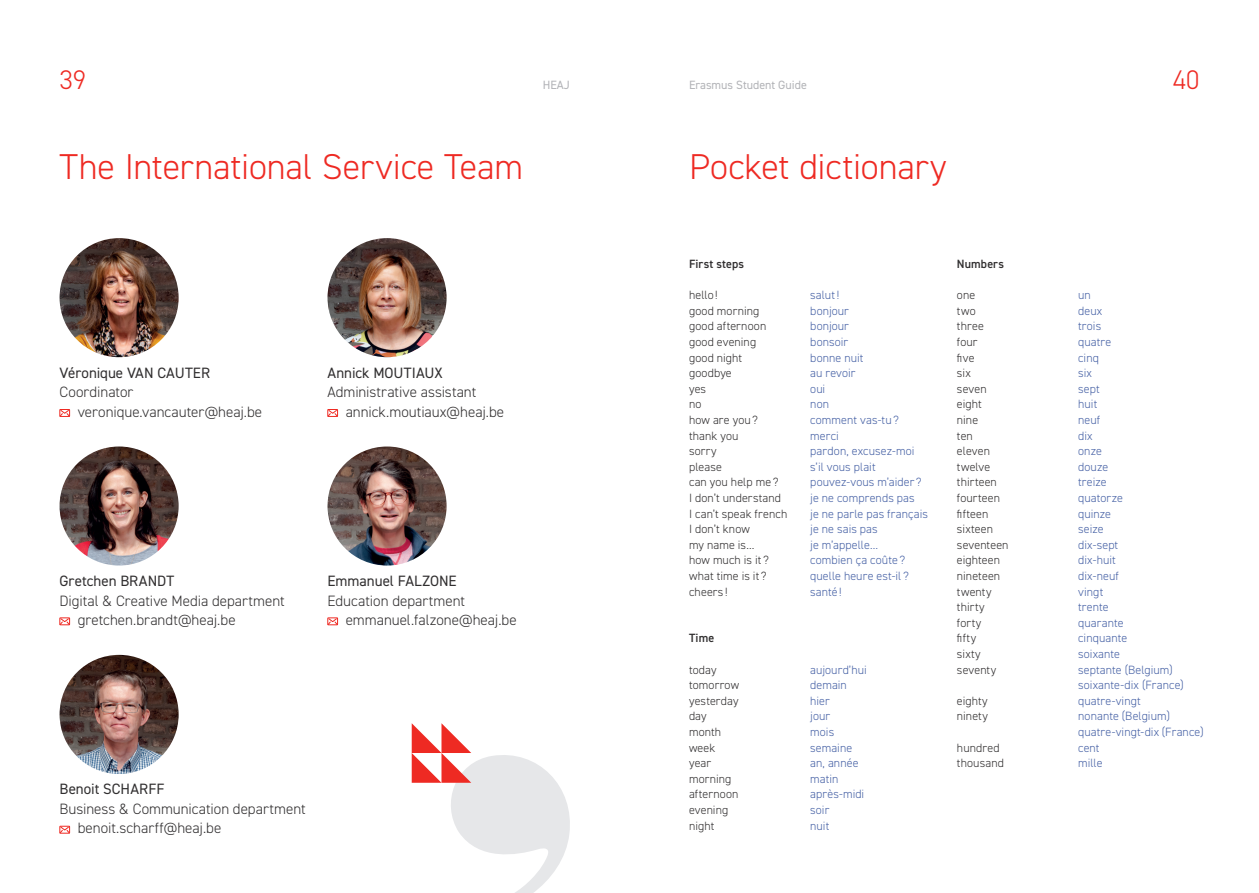
<style>
.page{position:relative;width:1259px;height:893px;background:#fff}
.page>*{position:absolute;margin:0;border:0;box-sizing:border-box;transform-origin:0 0}
.t1{font:300 36px "DIN2014";letter-spacing:-.005em;color:#ee2a23}
.t2{font:300 27px "DIN2014";color:#ee2a23}
.t3{font:300 15px/19.5px "DIN2014";color:#312f30}
.t4{font:15px "DIN2014";color:#312f30}
.t5{font:300 12px/15.6px "DIN2014";letter-spacing:.005em;color:#4661a5}
.t6{font:300 12px/15.6px "DIN2014";letter-spacing:.01em;color:#312f30}
.t7{font:12px "DIN2014";color:#b2b3b7}
.t8{font:600 12px "DIN2014";letter-spacing:.01em;color:#312f30}
</style>
<div class="page">
<img style="left:60px;top:446px;width:119px;height:120px;border-radius:60px">
<img style="left:60px;top:655px;width:119px;height:119px;border-radius:60px">
<img style="left:327px;top:446px;width:119px;height:120px;border-radius:60px">
<img style="left:60px;top:238px;width:119px;height:119px;border-radius:60px">
<img style="left:327px;top:238px;width:119px;height:119px;border-radius:60px">
<svg style="left:59px;top:410px;width:9px;height:7px"></svg>
<div style="left:60px;top:409px;width:10px;height:8px;border:1px solid #ee2a23"></div>
<svg style="left:329px;top:411px;width:7px;height:4px"></svg>
<div style="left:327px;top:409px;width:11px;height:8px;border:1px solid #ee2a23"></div>
<svg style="left:59px;top:618px;width:9px;height:7px"></svg>
<div style="left:60px;top:618px;width:10px;height:7px;border:1px solid #ee2a23"></div>
<svg style="left:59px;top:826px;width:11px;height:8px"></svg>
<div style="left:60px;top:826px;width:10px;height:7px;border:1px solid #ee2a23"></div>
<svg style="left:329px;top:620px;width:7px;height:3px"></svg>
<div style="left:327px;top:618px;width:11px;height:7px;border:1px solid #ee2a23"></div>
<svg style="left:412px;top:723px;width:158px;height:170px"></svg>
<h2 class="t2" style="left:60px;top:64px;width:28px">39</h2>
<p class="t7" style="left:543px;top:78px;width:29px">HEAJ</p>
<p class="t7" style="left:689px;top:78px;width:119px">Erasmus Student Guide</p>
<h2 class="t2" style="left:1173px;top:64px;width:28px">40</h2>
<h1 class="t1" style="left:60px;top:144px;width:465px">The International Service Team</h1>
<p class="t4" style="left:60px;top:363px;width:152px">Véronique VAN CAUTER</p>
<p class="t3" style="left:78px;top:382px;width:186px;text-indent:-18px">Coordinator veronique.vancauter@heaj.be</p>
<p class="t4" style="left:327px;top:363px;width:117px">Annick MOUTIAUX</p>
<p class="t3" style="left:346px;top:382px;width:160px;text-indent:-18px">Administrative assistant annick.moutiaux@heaj.be</p>
<p class="t4" style="left:60px;top:572px;width:116px">Gretchen BRANDT</p>
<p class="t3" style="left:78px;top:591px;width:209px;text-indent:-18px">Digital &amp; Creative Media department gretchen.brandt@heaj.be</p>
<p class="t4" style="left:327px;top:572px;width:131px">Emmanuel FALZONE</p>
<p class="t3" style="left:346px;top:591px;width:172px;text-indent:-18px">Education department emmanuel.falzone@heaj.be</p>
<p class="t4" style="left:60px;top:780px;width:106px">Benoit SCHARFF</p>
<p class="t3" style="left:78px;top:799px;width:229px;text-indent:-18px">Business &amp; Communication department benoit.scharff@heaj.be</p>
<h1 class="t1" style="left:689px;top:144px;width:259px">Pocket dictionary</h1>
<p class="t8" style="left:689px;top:256px;width:57px">First steps</p>
<p class="t6" style="left:689px;top:287px;width:100px">hello !<br>good morning<br>good afternoon good evening<br>good night goodbye<br>yes<br>no<br>how are you? thank you<br>sorry<br>please<br>can you help me ?<br>I don’t understand<br>I can’t speak french<br>I don’t know<br>my name is…<br>how much is it ? what time is it ? cheers!</p>
<p class="t8" style="left:689px;top:630px;width:27px">Time</p>
<p class="t6" style="left:689px;top:662px;width:52px">today tomorrow yesterday day month week year morning afternoon evening night</p>
<p class="t5" style="left:810px;top:287px;width:119px">salut!<br>bonjour<br>bonjour<br>bonsoir<br>bonne nuit<br>au revoir<br>oui<br>non<br>comment vas-tu? merci<br>pardon, excusez-moi s’il vous plait pouvez-vous m’aider ? je ne comprends pas<br>je ne parle pas français je ne sais pas<br>je m’appelle…<br>combien ça coûte ? quelle heure est-il ? santé !</p>
<p class="t5" style="left:810px;top:662px;width:58px">aujourd’hui demain hier<br>jour<br>mois semaine an, année matin après-midi soir<br>nuit</p>
<p class="t8" style="left:957px;top:256px;width:49px">Numbers</p>
<p class="t6" style="left:957px;top:287px;width:53px">one<br>two<br>three<br>four<br>five<br>six<br>seven eight<br>nine<br>ten eleven twelve thirteen fourteen fifteen sixteen seventeen eighteen nineteen twenty thirty forty<br>fifty<br>sixty seventy</p>
<p class="t6" style="left:957px;top:693px;width:32px">eighty ninety</p>
<p class="t6" style="left:957px;top:740px;width:48px">hundred thousand</p>
<p class="t5" style="left:1078px;top:287px;width:127px">un<br>deux<br>trois<br>quatre<br>cinq<br>six<br>sept<br>huit<br>neuf<br>dix<br>onze<br>douze<br>treize<br>quatorze<br>quinze<br>seize<br>dix-sept<br>dix-huit<br>dix-neuf<br>vingt<br>trente<br>quarante<br>cinquante<br>soixante<br>septante (Belgium) soixante-dix (France) quatre-vingt<br>nonante (Belgium) quatre-vingt-dix (France) cent<br>mille</p>
</div>
